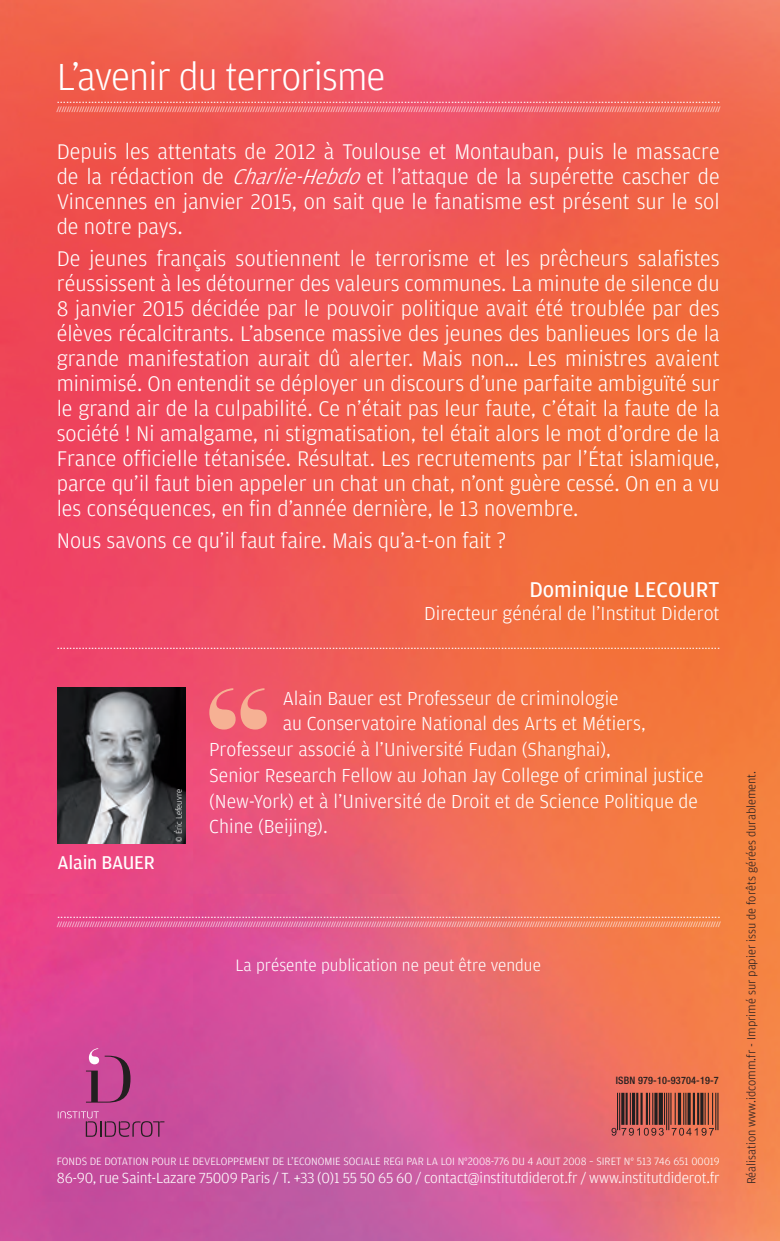
<style>
.page{position:relative;width:780px;height:1241px;background:#fff}
.page>*{position:absolute;margin:0;border:0;box-sizing:border-box;transform-origin:0 0}
.t1{font:300 40px "Amplitude";letter-spacing:-.02em;color:#fff}
.t2{font:300 22.5px/25px "Amplitude";color:#fff;text-align:justify}
.t3{font:22.5px "Amplitude";color:#fff}
.t4{font:300 20px "Amplitude";color:#fff}
.t5{font:19.5px "Amplitude";letter-spacing:-.01em;color:#fff}
.t6{font:300 17.5px "Amplitude";color:#fff}
.t7{font:300 15.5px "Amplitude";letter-spacing:-.01em;color:#fff}
.t8{font:300 12.5px "Amplitude";color:#231f20}
.t9{font:11.25px "Helvetica Neue";color:#fff}
.t10{font:300 11.25px "Amplitude";color:#fff}
.t11{font:500 condensed 10.25px "Helvetica Neue";letter-spacing:.015em;color:#231f20}
.t12{font:300 8.75px "Amplitude";color:#fff}
.t13{font:7.5px "Helvetica Neue";color:#fff}
.s1{font-style:italic}
</style>
<div class="page">
<img style="left:0;top:0;width:780px;height:1240px">
<svg style="left:58px;top:1111px;width:106px;height:25px;background:#b74a90"></svg>
<svg style="left:86px;top:1048px;width:44px;height:54px;background:#a94683"></svg>
<hr style="left:717px;top:1092px;width:1px;height:37px;background:#231f20">
<hr style="left:715px;top:1092px;width:1px;height:37px;background:#231f20">
<hr style="left:712px;top:1092px;width:1px;height:32px;background:#231f20">
<hr style="left:707px;top:1092px;width:1px;height:32px;background:#231f20">
<hr style="left:704px;top:1092px;width:1px;height:32px;background:#231f20">
<hr style="left:700px;top:1092px;width:3px;height:32px;background:#231f20">
<hr style="left:697px;top:1092px;width:2px;height:32px;background:#231f20">
<hr style="left:692px;top:1092px;width:3px;height:32px;background:#231f20">
<hr style="left:687px;top:1092px;width:3px;height:32px;background:#231f20">
<hr style="left:685px;top:1092px;width:1px;height:32px;background:#231f20">
<hr style="left:683px;top:1092px;width:1px;height:32px;background:#231f20">
<svg style="left:677px;top:1092px;width:4px;height:32px"></svg>
<hr style="left:674px;top:1092px;width:1px;height:32px;background:#231f20">
<hr style="left:670px;top:1092px;width:1px;height:32px;background:#231f20">
<hr style="left:668px;top:1092px;width:1px;height:37px;background:#231f20">
<hr style="left:666px;top:1092px;width:1px;height:37px;background:#231f20">
<hr style="left:664px;top:1092px;width:1px;height:32px;background:#231f20">
<div style="left:658px;top:1092px;width:5px;height:32px;background:#231f20"></div>
<hr style="left:654px;top:1092px;width:3px;height:32px;background:#231f20">
<hr style="left:652px;top:1092px;width:1px;height:32px;background:#231f20">
<hr style="left:649px;top:1092px;width:1px;height:32px;background:#231f20">
<hr style="left:645px;top:1092px;width:3px;height:32px;background:#231f20">
<hr style="left:640px;top:1092px;width:2px;height:32px;background:#231f20">
<hr style="left:636px;top:1092px;width:2px;height:32px;background:#231f20">
<hr style="left:632px;top:1092px;width:3px;height:32px;background:#231f20">
<hr style="left:629px;top:1092px;width:2px;height:32px;background:#231f20">
<hr style="left:625px;top:1092px;width:2px;height:32px;background:#231f20">
<hr style="left:621px;top:1092px;width:3px;height:32px;background:#231f20">
<hr style="left:619px;top:1092px;width:1px;height:37px;background:#231f20">
<hr style="left:617px;top:1092px;width:1px;height:37px;background:#231f20">
<svg style="left:611px;top:1127px;width:52px;height:8px"></svg>
<svg style="left:671px;top:1127px;width:43px;height:8px"></svg>
<img style="left:58px;top:687px;width:127px;height:156px">
<svg style="left:209px;top:688px;width:58px;height:41px;background:#f27d7d"></svg>
<h1 class="t1" style="left:57px;top:54px;width:330px">L’avenir du terrorisme</h1>
<p class="t9" style="left:57px;top:91px;width:665px">....................................................................................................................................................................................................................</p>
<p class="t13" style="left:57px;top:104px;width:665px">////////////////////////////////////////////////////////////////////////////////////////////////////////////////////////////////////////////////////////////////////////////////////////////////////////////////////////////////////////////////////////////////////////</p>
<p class="t2" style="left:57px;top:139px;width:664px">Depuis les attentats de 2012 à Toulouse et Montauban, puis le massacre de la rédaction de <span class="s1">Charlie-Hebdo</span>et l’attaque de la supérette cascher de Vincennes en janvier 2015, on sait que le fanatisme est présent sur le sol de notre pays.</p>
<p class="t2" style="left:57px;top:246px;width:664px">De jeunes français soutiennent le terrorisme et les prêcheurs salafistes réussissent à les détourner des valeurs communes. La minute de silence du 8 janvier 2015 décidée par le pouvoir politique avait été troublée par des élèves récalcitrants. L’absence massive des jeunes des banlieues lors de la grande manifestation aurait dû alerter. Mais non… Les ministres avaient minimisé. On entendit se déployer un discours d’une parfaite ambiguïté sur le grand air de la culpabilité. Ce n’était pas leur faute, c’était la faute de la société ! Ni amalgame, ni stigmatisation, tel était alors le mot d’ordre de la France officielle tétanisée. Résultat. Les recrutements par l’État islamique, parce qu’il faut bien appeler un chat un chat, n’ont guère cessé. On en a vu les conséquences, en fin d’année dernière, le 13 novembre.</p>
<p class="t2" style="left:57px;top:528px;width:451px">Nous savons ce qu’il faut faire. Mais qu’a-t-on fait ?</p>
<p class="t3" style="left:529px;top:577px;width:192px">Dominique LECOURT</p>
<p class="t4" style="left:424px;top:602px;width:297px">Directeur général de l’Institut Diderot</p>
<p class="t9" style="left:57px;top:636px;width:665px">....................................................................................................................................................................................................................</p>
<p class="t5" style="left:58px;top:851px;width:99px">Alain BAUER</p>
<p class="t12" style="left:174px;top:841px;width:54px;rotate:-90deg">© Éric Lefeuvre</p>
<p class="t4" style="left:283px;top:686px;width:337px">Alain Bauer est Professeur de criminologie</p>
<p class="t4" style="left:283px;top:712px;width:364px">au Conservatoire National des Arts et Métiers,</p>
<p class="t4" style="left:209px;top:738px;width:403px">Professeur associé à l’Université Fudan (Shanghai),</p>
<p class="t4" style="left:209px;top:764px;width:496px">Senior Research Fellow au Johan Jay College of criminal justice</p>
<p class="t4" style="left:209px;top:789px;width:490px">(New-York) et à l’Université de Droit et de Science Politique de</p>
<p class="t4" style="left:209px;top:815px;width:120px">Chine (Beijing).</p>
<p class="t9" style="left:57px;top:906px;width:665px">....................................................................................................................................................................................................................</p>
<p class="t13" style="left:57px;top:918px;width:665px">////////////////////////////////////////////////////////////////////////////////////////////////////////////////////////////////////////////////////////////////////////////////////////////////////////////////////////////////////////////////////////////////////////</p>
<p class="t6" style="left:235px;top:955px;width:307px">La présente publication ne peut être vendue</p>
<p class="t11" style="left:615px;top:1074px;width:105px">ISBN 979-10-93704-19-7</p>
<p class="t10" style="left:57px;top:1154px;width:664px">FONDS DE DOTATION POUR LE DEVELOPPEMENT DE L’ECONOMIE SOCIALE REGI PAR LA LOI N°2008-776 DU 4 AOUT 2008 – SIRET N° 513 746 651 00019</p>
<p class="t7" style="left:57px;top:1169px;width:664px">86-90, rue Saint-Lazare 75009 Paris / T. +33 (0)1 55 50 65 60 / contact@institutdiderot.fr / www.institutdiderot.fr</p>
<p class="t8" style="left:744px;top:1183px;width:415px;rotate:-90deg">Réalisation www.idcomm.fr - Imprimé sur papier issu de forêts gérées durablement.</p>
</div>
